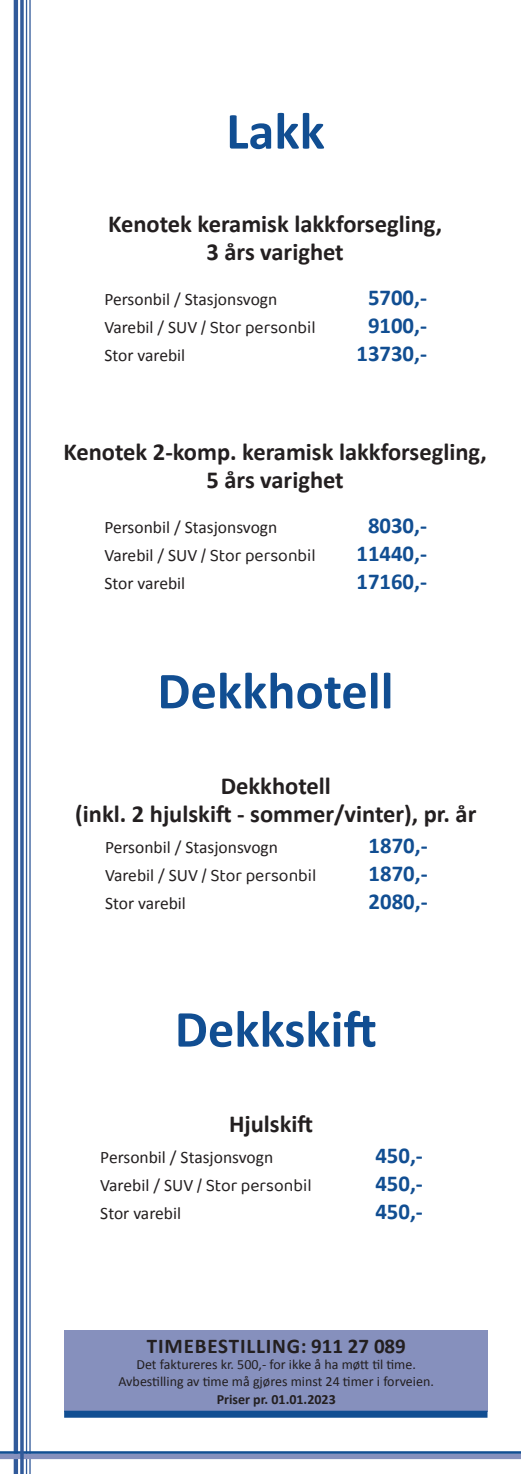
<style>
.page{position:relative;width:521px;height:1474px;background:#fff}
.page>*{position:absolute;margin:0;border:0;box-sizing:border-box;transform-origin:0 0}
.t1{font:700 52.5px "Calibri";color:#114e92}
.t2{font:700 24.5px "Calibri";color:#231f20}
.t3{font:700 22.75px "Calibri";color:#114e92}
.t4{font:700 21px "Calibri";letter-spacing:.04em;color:#231f20}
.t5{font:17.5px "Calibri";color:#231f20}
.t6{font:17.5px "Baloo 2";color:#231f20}
.t7{font:14px "Calibri";color:#231f20}
.t8{font:700 14px "Calibri";color:#231f20}
.s1{font-family:"Calibri"}
</style>
<div class="page">
<hr style="left:26px;top:0;width:1px;height:1473px;background:#315a9a">
<hr style="left:29px;top:0;width:2px;height:1473px;background:#315a9a">
<hr style="left:14px;top:0;width:4px;height:1473px;background:#315a9a">
<hr style="left:0;top:1451px;width:521px;height:2px;background:#114e92">
<div style="left:0;top:1453px;width:521px;height:5px;background:#8690bd"></div>
<svg style="left:20px;top:0;width:4px;height:1473px;fill:#315a9a"></svg>
<div style="left:64px;top:1329px;width:423px;height:82px;background:#8690bd"></div>
<div style="left:64px;top:1410px;width:423px;height:7px;background:#114e92"></div>
<p class="t1" style="left:226px;top:94px;width:100px">Lakk</p>
<p class="t2" style="left:108px;top:206px;width:335px">Kenotek keramisk lakkforsegling,</p>
<p class="t2" style="left:206px;top:234px;width:139px">3 års varighet</p>
<p class="t5" style="left:104px;top:287px;width:174px">Personbil / Stasjonsvogn</p>
<p class="t3" style="left:368px;top:281px;width:60px">5700,-</p>
<p class="t6" style="left:104px;top:315px;width:213px"><span class="s1">Varebil / SUV</span> / Stor personbil</p>
<p class="t3" style="left:368px;top:309px;width:60px">9100,-</p>
<p class="t5" style="left:104px;top:343px;width:82px">Stor varebil</p>
<p class="t3" style="left:356px;top:337px;width:72px">13730,-</p>
<p class="t2" style="left:63px;top:435px;width:425px">Kenotek 2-komp. keramisk lakkforsegling,</p>
<p class="t2" style="left:206px;top:463px;width:139px">5 års varighet</p>
<p class="t5" style="left:104px;top:515px;width:174px">Personbil / Stasjonsvogn</p>
<p class="t3" style="left:368px;top:509px;width:60px">8030,-</p>
<p class="t6" style="left:104px;top:543px;width:213px"><span class="s1">Varebil / SUV</span> / Stor personbil</p>
<p class="t3" style="left:356px;top:537px;width:72px">11440,-</p>
<p class="t5" style="left:104px;top:571px;width:82px">Stor varebil</p>
<p class="t3" style="left:356px;top:565px;width:72px">17160,-</p>
<p class="t1" style="left:157px;top:653px;width:238px">Dekkhotell</p>
<p class="t2" style="left:221px;top:768px;width:112px">Dekkhotell</p>
<p class="t2" style="left:75px;top:796px;width:403px">(inkl. 2 hjulskift - sommer/vinter), pr. år</p>
<p class="t5" style="left:105px;top:834px;width:174px">Personbil / Stasjonsvogn</p>
<p class="t3" style="left:369px;top:829px;width:60px">1870,-</p>
<p class="t6" style="left:105px;top:862px;width:213px"><span class="s1">Varebil / SUV</span> / Stor personbil</p>
<p class="t3" style="left:369px;top:857px;width:60px">1870,-</p>
<p class="t5" style="left:105px;top:890px;width:82px">Stor varebil</p>
<p class="t3" style="left:369px;top:885px;width:60px">2080,-</p>
<p class="t1" style="left:175px;top:992px;width:203px">Dekkskift</p>
<p class="t2" style="left:229px;top:1106px;width:86px">Hjulskift</p>
<p class="t5" style="left:100px;top:1145px;width:174px">Personbil / Stasjonsvogn</p>
<p class="t3" style="left:375px;top:1139px;width:49px">450,-</p>
<p class="t6" style="left:100px;top:1173px;width:213px"><span class="s1">Varebil / SUV</span> / Stor personbil</p>
<p class="t3" style="left:375px;top:1167px;width:49px">450,-</p>
<p class="t5" style="left:100px;top:1201px;width:82px">Stor varebil</p>
<p class="t3" style="left:375px;top:1195px;width:49px">450,-</p>
<p class="t4" style="left:147px;top:1331px;width:260px">TIMEBESTILLING: 911 27 089</p>
<p class="t7" style="left:136px;top:1354px;width:281px">Det faktureres kr. 500,- for ikke å ha møtt til time.</p>
<p class="t7" style="left:118px;top:1371px;width:317px">Avbestilling av time må gjøres minst 24 timer i forveien.</p>
<p class="t8" style="left:217px;top:1389px;width:121px">Priser pr. 01.01.2023</p>
</div>
